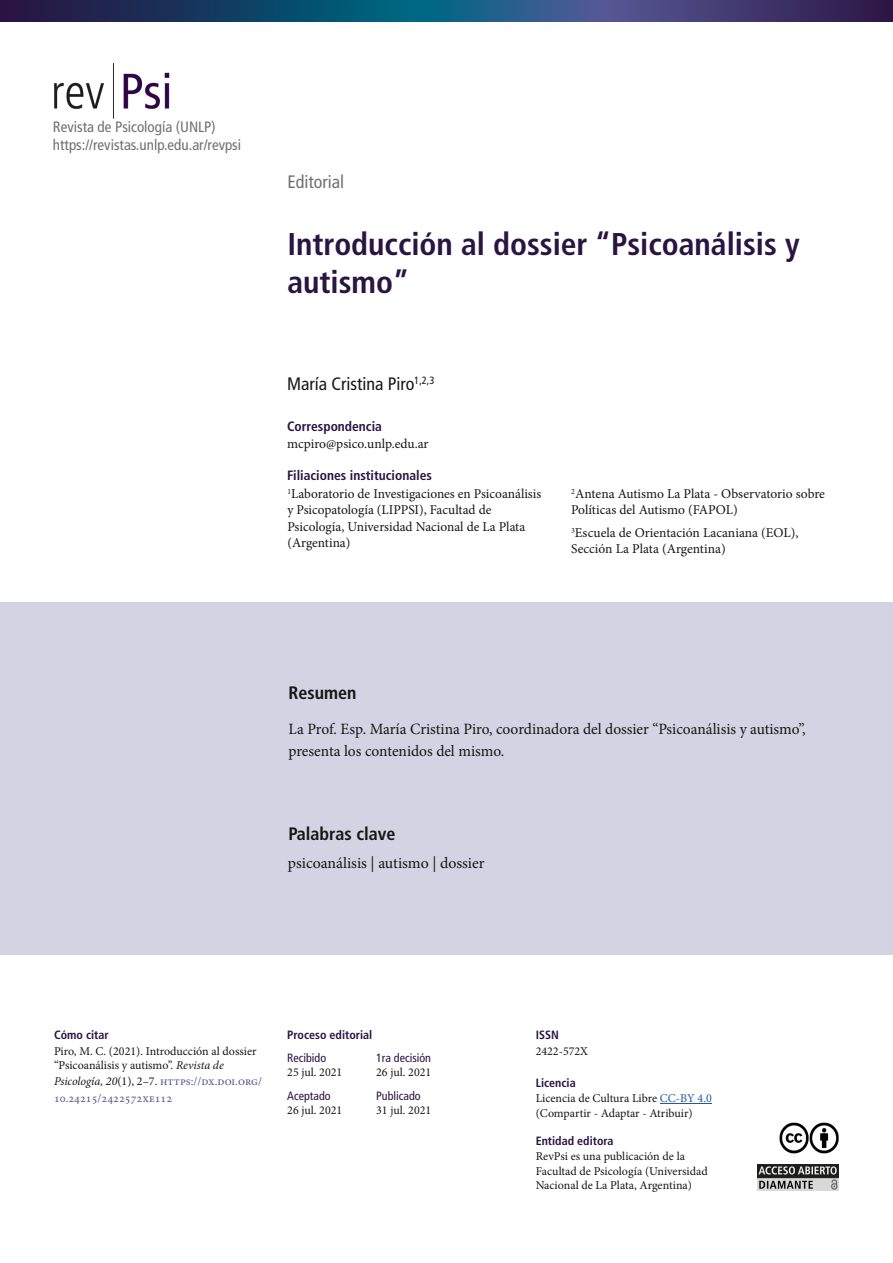
<style>
.page{position:relative;width:893px;height:1263px;background:#fff}
.page>*{position:absolute;margin:0;border:0;box-sizing:border-box;transform-origin:0 0}
.t1{font:700 condensed 31.5px/37.8px "Frutiger LT Com";color:#2a1442}
.t2{font:condensed 18px "Frutiger LT Com";color:#161614}
.t3{font:700 condensed 18px "Frutiger LT Com";color:#161614}
.t4{font:condensed 18px "Frutiger LT Com";color:#6f6f6e}
.t5{font:15.75px/22.5px "Minion Pro";color:#161614}
.t6{font:condensed 15px/18px "Frutiger LT Com";color:#6f6f6e}
.t7{font:13.5px/16.2px "Minion Pro";color:#161614}
.t8{font:700 condensed 13.5px "Frutiger LT Com";color:#2a1442}
.t9{font:12px/14.4px "Minion Pro";color:#161614}
.t10{font:12px/16.5px "Minion Pro";color:#53558f}
.t11{font:700 condensed 12px "Frutiger LT Com";color:#2a1442}
.t12{font:condensed 12px "Frutiger LT Com";color:#2a1442}
.s1{font-style:italic}
.s2{font-style:italic;color:#161614}
.s3{color:#161614}
.s4{color:#225b9c}
</style>
<div class="page">
<svg style="left:0;top:0;width:893px;height:21px;background:#26416d"></svg>
<img style="left:53px;top:63px;width:117px;height:56px">
<div style="left:0;top:602px;width:893px;height:352px;background:#d3d3e3"></div>
<hr style="left:660px;top:1103px;width:52px;height:1px;background:#225b9c">
<img style="left:757px;top:1164px;width:82px;height:27px">
<img style="left:779px;top:1123px;width:60px;height:30px">
<p class="t6" style="left:53px;top:119px;width:190px">Revista de Psicología (UNLP) https://revistas.unlp.edu.ar/revpsi</p>
<h2 class="t4" style="left:287px;top:174px;width:58px">Editorial</h2>
<h1 class="t1" style="left:287px;top:229px;width:514px">Introducción al dossier “Psicoanálisis y autismo”</h1>
<h2 class="t2" style="left:287px;top:376px;width:149px">María Cristina Piro<sup>1,2,3</sup></h2>
<p class="t8" style="left:287px;top:421px;width:96px">Correspondencia</p>
<p class="t7" style="left:287px;top:437px;width:143px">mcpiro@psico.unlp.edu.ar</p>
<p class="t8" style="left:287px;top:469px;width:146px">Filiaciones institucionales</p>
<p class="t7" style="left:287px;top:487px;width:255px"><sup>1</sup>Laboratorio de Investigaciones en Psicoanálisis y Psicopatología (LIPPSI), Facultad de Psicología, Universidad Nacional de La Plata (Argentina)</p>
<p class="t7" style="left:571px;top:487px;width:255px"><sup>2</sup>Antena Autismo La Plata - Observatorio sobre<br>Políticas del Autismo (FAPOL)</p>
<p class="t7" style="left:571px;top:526px;width:229px"><sup>3</sup>Escuela de Orientación Lacaniana (EOL),<br>Sección La Plata (Argentina)</p>
<h2 class="t3" style="left:289px;top:685px;width:70px">Resumen</h2>
<p class="t5" style="left:289px;top:719px;width:519px">La Prof. Esp. María Cristina Piro, coordinadora del dossier “Psicoanálisis y autismo”, presenta los contenidos del mismo.</p>
<h2 class="t3" style="left:289px;top:827px;width:108px">Palabras clave</h2>
<p class="t5" style="left:288px;top:853px;width:198px">psicoanálisis | autismo | dossier</p>
<p class="t11" style="left:54px;top:1030px;width:56px">Cómo citar</p>
<p class="t9" style="left:54px;top:1045px;width:204px">Piro, M. C. (2021). Introducción al dossier “Psicoanálisis y autismo”. <span class="s1">Revista de</span></p>
<p class="t10" style="left:54px;top:1074px;width:209px"><span class="s2">Psicología, 20</span><span class="s3">(1), 2–7.</span> https://dx.doi.org/<br>10.24215/2422572Xe112</p>
<p class="t11" style="left:287px;top:1030px;width:87px">Proceso editorial</p>
<p class="t12" style="left:287px;top:1053px;width:40px">Recibido</p>
<p class="t9" style="left:287px;top:1066px;width:57px">25 jul. 2021</p>
<p class="t12" style="left:287px;top:1091px;width:45px">Aceptado</p>
<p class="t9" style="left:287px;top:1104px;width:57px">26 jul. 2021</p>
<p class="t12" style="left:376px;top:1053px;width:56px">1ra decisión</p>
<p class="t9" style="left:376px;top:1066px;width:57px">26 jul. 2021</p>
<p class="t12" style="left:376px;top:1091px;width:46px">Publicado</p>
<p class="t9" style="left:376px;top:1104px;width:57px">31 jul. 2021</p>
<p class="t11" style="left:536px;top:1030px;width:25px">ISSN</p>
<p class="t9" style="left:536px;top:1045px;width:53px">2422-572X</p>
<p class="t11" style="left:536px;top:1078px;width:42px">Licencia</p>
<p class="t9" style="left:536px;top:1092px;width:178px">Licencia de Cultura Libre <span class="s4">CC-BY 4.0 </span>(Compartir - Adaptar - Atribuir)</p>
<p class="t11" style="left:536px;top:1136px;width:79px">Entidad editora</p>
<p class="t9" style="left:536px;top:1150px;width:174px">RevPsi es una publicación de la<br>Facultad de Psicología (Universidad<br>Nacional de La Plata, Argentina)</p>
</div>
